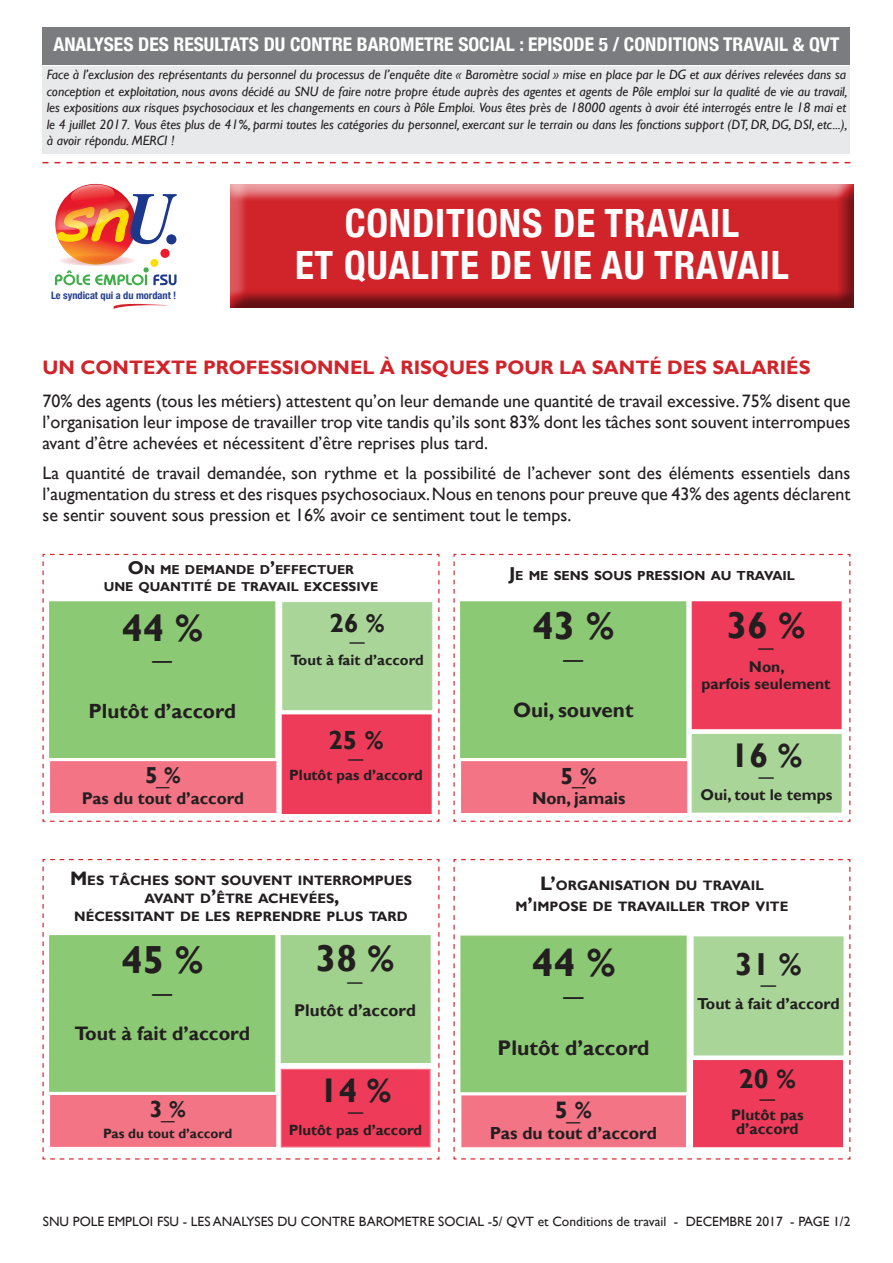
<style>
.page{position:relative;width:893px;height:1263px;background:#fff}
.page>*{position:absolute;margin:0;border:0;box-sizing:border-box;transform-origin:0 0}
.t1{font:700 39.9px "Gill Sans";color:#231f20}
.t2{font:700 39.15px "Gill Sans";color:#231f20}
.t3{font:700 condensed 39px/42px "Helvetica Neue";letter-spacing:.02em;color:#fff;text-align:center}
.t4{font:700 38.7px "Gill Sans";color:#231f20}
.t5{font:700 37.35px "Gill Sans";color:#231f20}
.t6{font:700 34.2px "Gill Sans";color:#231f20}
.t7{font:700 31.8px "Gill Sans";color:#231f20}
.t8{font:700 27px "Gill Sans";color:#231f20}
.t9{font:700 26.25px "Gill Sans";color:#231f20}
.t10{font:700 23.85px "Gill Sans";color:#231f20}
.t11{font:700 23.4px "Gill Sans";color:#231f20}
.t12{font:700 23.1px "Gill Sans";color:#231f20}
.t13{font:700 21.15px "Gill Sans";color:#231f20}
.t14{font:700 20.7px "Gill Sans";color:#231f20}
.t15{font:700 20.55px "Gill Sans";color:#231f20}
.t16{font:700 19.5px "Gill Sans";color:#d1232a}
.t17{font:700 19.5px "Gill Sans";color:#231f20}
.t18{font:700 condensed 18.9px "Helvetica Neue";color:#fff}
.t19{font:18px/21px "Gill Sans";color:#231f20;text-align:justify}
.t20{font:700 17.4px "Gill Sans";color:#231f20}
.t21{font:700 17.1px "Gill Sans";color:#231f20}
.t22{font:700 16.95px "Gill Sans";color:#231f20}
.t23{font:700 15.9px "Gill Sans";color:#231f20}
.t24{font:700 15.6px/17.1px "Gill Sans";color:#231f20;text-align:center}
.t25{font:700 15.3px "Gill Sans";color:#231f20}
.t26{font:700 14.85px "Gill Sans";color:#231f20}
.t27{font:700 13.65px/18px "Gill Sans";color:#231f20;text-align:center}
.t28{font:italic 13.5px/16.5px "Gill Sans";color:#231f20;text-align:justify}
.t29{font:13.5px "Gill Sans";color:#231f20}
.t30{font:700 13.5px "Gill Sans";color:#231f20}
.t31{font:700 13.05px "Gill Sans";color:#231f20}
.t32{font:700 12.9px/17.1px "Gill Sans";color:#231f20;text-align:center}
.t33{font:700 condensed 10.35px "Helvetica Neue";color:#253f8e}
.s1{font-size:18.45px}
.s2{font-size:29.7px}
.s3{font-size:26.7px}
.s4{font-size:19.5px}
.s5{font-size:27px}
.s6{font-size:18.6px}
.s7{font-size:27.45px}
.s8{font-size:30.6px}
</style>
<div class="page">
<svg style="left:55px;top:184px;width:81px;height:80px"></svg>
<svg style="left:55px;top:255px;width:122px;height:30px"></svg>
<div style="left:150px;top:259px;width:8px;height:8px;background:#ffdc01;border-radius:50%"></div>
<div style="left:160px;top:249px;width:10px;height:9px;background:#ee1b2d;border-radius:50%"></div>
<img style="left:55px;top:184px;width:122px;height:61px">
<svg style="left:114px;top:303px;width:55px;height:6px"></svg>
<div style="left:222px;top:182px;width:632px;height:126px;background:#231f20;opacity:.61"></div>
<div style="left:43px;top:66px;width:807px;height:87px;background:#e8e9ea"></div>
<svg style="left:43px;top:162px;width:807px;height:1px"></svg>
<div style="left:43px;top:28px;width:807px;height:37px;background:#7a7c7f"></div>
<svg style="left:42px;top:553px;width:398px;height:269px"></svg>
<div style="left:49px;top:601px;width:226px;height:157px;background:#8cc975;border:1px solid #8cc975"></div>
<div style="left:282px;top:602px;width:150px;height:108px;background:#a9d598;border:1px solid #a9d598"></div>
<div style="left:282px;top:714px;width:150px;height:100px;background:#ee3b59;border:1px solid #ee3b59"></div>
<div style="left:50px;top:761px;width:226px;height:52px;background:#f27485;border:1px solid #f27485"></div>
<svg style="left:453px;top:859px;width:398px;height:301px"></svg>
<div style="left:460px;top:935px;width:227px;height:157px;background:#8cc975;border:1px solid #8cc975"></div>
<div style="left:694px;top:936px;width:149px;height:119px;background:#a9d598;border:1px solid #a9d598"></div>
<div style="left:693px;top:1060px;width:150px;height:87px;background:#ee3b59"></div>
<div style="left:461px;top:1095px;width:225px;height:52px;background:#f27485;border:1px solid #f27485"></div>
<svg style="left:453px;top:553px;width:398px;height:269px"></svg>
<div style="left:460px;top:601px;width:226px;height:157px;background:#8cc975;border:1px solid #8cc975"></div>
<div style="left:692px;top:734px;width:150px;height:79px;background:#a9d598;border:1px solid #a9d598"></div>
<div style="left:692px;top:601px;width:150px;height:128px;background:#ee3b59;border:1px solid #ee3b59"></div>
<div style="left:461px;top:761px;width:226px;height:52px;background:#f27485;border:1px solid #f27485"></div>
<svg style="left:42px;top:859px;width:398px;height:301px"></svg>
<div style="left:49px;top:935px;width:226px;height:157px;background:#8cc975;border:1px solid #8cc975"></div>
<div style="left:281px;top:1069px;width:150px;height:78px;background:#ee3b59;border:1px solid #f27485"></div>
<div style="left:281px;top:935px;width:150px;height:128px;background:#a0d18d;border:1px solid #a0d18d"></div>
<div style="left:50px;top:1095px;width:226px;height:52px;background:#f27485;border:1px solid #f27485"></div>
<h3 class="t18" style="left:54px;top:28px;width:787px">ANALYSES DES RESULTATS DU CONTRE BAROMETRE SOCIAL : EPISODE 5 / CONDITIONS TRAVAIL &amp; QVT</h3>
<p class="t28" style="left:47px;top:67px;width:802px">Face à l’exclusion des représentants du personnel du processus de l’enquête dite « Baromètre social » mise en place par le DG et aux dérives relevées dans sa conception et exploitation, nous avons décidé au SNU de faire notre propre étude auprès des agentes et agents de Pôle emploi sur la qualité de vie au travail, les expositions aux risques psychosociaux et les changements en cours à Pôle Emploi. Vous êtes près de 18000 agents à avoir été interrogés entre le 18 mai et le 4 juillet 2017. Vous êtes plus de 41%, parmi toutes les catégories du personnel, exercant sur le terrain ou dans les fonctions support (DT, DR, DG, DSI, etc...), à avoir répondu. MERCI !</p>
<p class="t33" style="left:51px;top:287px;width:127px">Le syndicat qui a du mordant !</p>
<h3 class="t3" style="left:295px;top:199px;width:495px">CONDITIONS DE TRAVAIL<br>ET QUALITE DE VIE AU TRAVAIL</h3>
<h3 class="t16" style="left:43px;top:356px;width:769px">UN CONTEXTE PROFESSIONNEL À RISQUES POUR LA SANTÉ DES SALARIÉS</h3>
<p class="t19" style="left:43px;top:391px;width:809px">70% des agents (tous les métiers) attestent qu’on leur demande une quantité de travail excessive. 75% disent que l’organisation leur impose de travailler trop vite tandis qu’ils sont 83% dont les tâches sont souvent interrompues avant d’être achevées et nécessitent d’être reprises plus tard.</p>
<p class="t19" style="left:43px;top:463px;width:809px">La quantité de travail demandée, son rythme et la possibilité de l’achever sont des éléments essentiels dans l’augmentation du stress et des risques psychosociaux. Nous en tenons pour preuve que 43% des agents déclarent se sentir souvent sous pression et 16% avoir ce sentiment tout le temps.</p>
<p class="t32" style="left:104px;top:562px;width:276px"><span class="s1">O</span>N ME DEMANDE D<span class="s1">’</span>EFFECTUER<br>UNE QUANTITÉ DE TRAVAIL EXCESSIVE</p>
<h3 class="t4" style="left:122px;top:605px;width:83px">4 4 %_</h3>
<h3 class="t15" style="left:89px;top:698px;width:149px">Plutôt d’accord</h3>
<h3 class="t9" style="left:330px;top:607px;width:57px">2 6 %<span class="s2">_</span></h3>
<p class="t26" style="left:290px;top:651px;width:135px">Tout à fait d’accord</p>
<h3 class="t9" style="left:328px;top:724px;width:57px">2 5 %<span class="s2">_</span></h3>
<h3 class="t12" style="left:145px;top:762px;width:37px">5 %<span class="s3">_</span></h3>
<p class="t26" style="left:289px;top:766px;width:135px">Plutôt pas d’accord</p>
<p class="t22" style="left:82px;top:787px;width:164px">Pas du tout d’accord</p>
<p class="t27" style="left:70px;top:871px;width:343px"><span class="s4">M</span> ES TÂCHES SONT SOUVENT INTERROMPUES<br>AVANT D<span class="s4">’</span>ÊTRE ACHEVÉES<span class="s4">,<br></span>NÉCESSITANT DE LES REPRENDRE PLUS TARD</p>
<h2 class="t2" style="left:121px;top:936px;width:84px">4 5 %_</h2>
<h3 class="t17" style="left:74px;top:1022px;width:177px">Tout à fait d’accord</h3>
<h3 class="t11" style="left:150px;top:1095px;width:38px">3 %<span class="s5">_</span></h3>
<p class="t30" style="left:103px;top:1125px;width:131px">Pas du tout d’accord</p>
<h3 class="t5" style="left:316px;top:936px;width:80px">3 8 %<sub>_</sub></h3>
<p class="t22" style="left:294px;top:999px;width:123px">Plutôt d’accord</p>
<h3 class="t6" style="left:320px;top:1070px;width:73px">1 4 %<sub>_</sub></h3>
<p class="t26" style="left:289px;top:1121px;width:135px">Plutôt pas d’accord</p>
<p class="t31" style="left:509px;top:568px;width:287px"><span class="s6">J</span>E ME SENS SOUS PRESSION AU TRAVAIL</p>
<h2 class="t2" style="left:532px;top:603px;width:84px">4 3 %_</h2>
<h3 class="t14" style="left:513px;top:697px;width:122px">Oui, souvent</h3>
<h3 class="t11" style="left:561px;top:762px;width:38px">5 %<span class="s5">_</span></h3>
<p class="t21" style="left:532px;top:788px;width:95px">Non, jamais</p>
<h3 class="t5" style="left:727px;top:602px;width:80px">3 6 %<sub>_</sub></h3>
<p class="t24" style="left:701px;top:659px;width:131px">Non,<br>parfois seulement</p>
<h3 class="t6" style="left:730px;top:735px;width:73px">1 6 %<sub>_</sub></h3>
<p class="t24" style="left:701px;top:787px;width:133px">Oui, tout le temps</p>
<p class="t27" style="left:515px;top:875px;width:274px;line-height:21px"><span class="s4">L’</span>ORGANISATION DU TRAVAIL<br>M<span class="s4">’</span>IMPOSE DE TRAVAILLER TROP VITE</p>
<h1 class="t1" style="left:532px;top:939px;width:85px">4 4 %_</h1>
<h3 class="t13" style="left:497px;top:1035px;width:154px">Plutôt d’accord</h3>
<h3 class="t10" style="left:555px;top:1096px;width:38px">5 %<span class="s7">_</span></h3>
<p class="t20" style="left:490px;top:1122px;width:169px">Pas du tout d’accord</p>
<h3 class="t7" style="left:735px;top:945px;width:68px">3 1 %<sub>_</sub></h3>
<p class="t23" style="left:697px;top:994px;width:144px">Tout à fait d’accord</p>
<h3 class="t8" style="left:739px;top:1063px;width:58px">2 0 %<span class="s8">_</span></h3>
<p class="t25" style="left:731px;top:1106px;width:74px">Plutôt pas</p>
<p class="t24" style="left:736px;top:1121px;width:64px">d’accord</p>
<p class="t29" style="left:43px;top:1213px;width:809px">SNU POLE EMPLOI FSU - LES ANALYSES DU CONTRE BAROMETRE SOCIAL -5/ QVT et Conditions de travail - DECEMBRE 2017 - PAGE 1/2</p>
</div>
